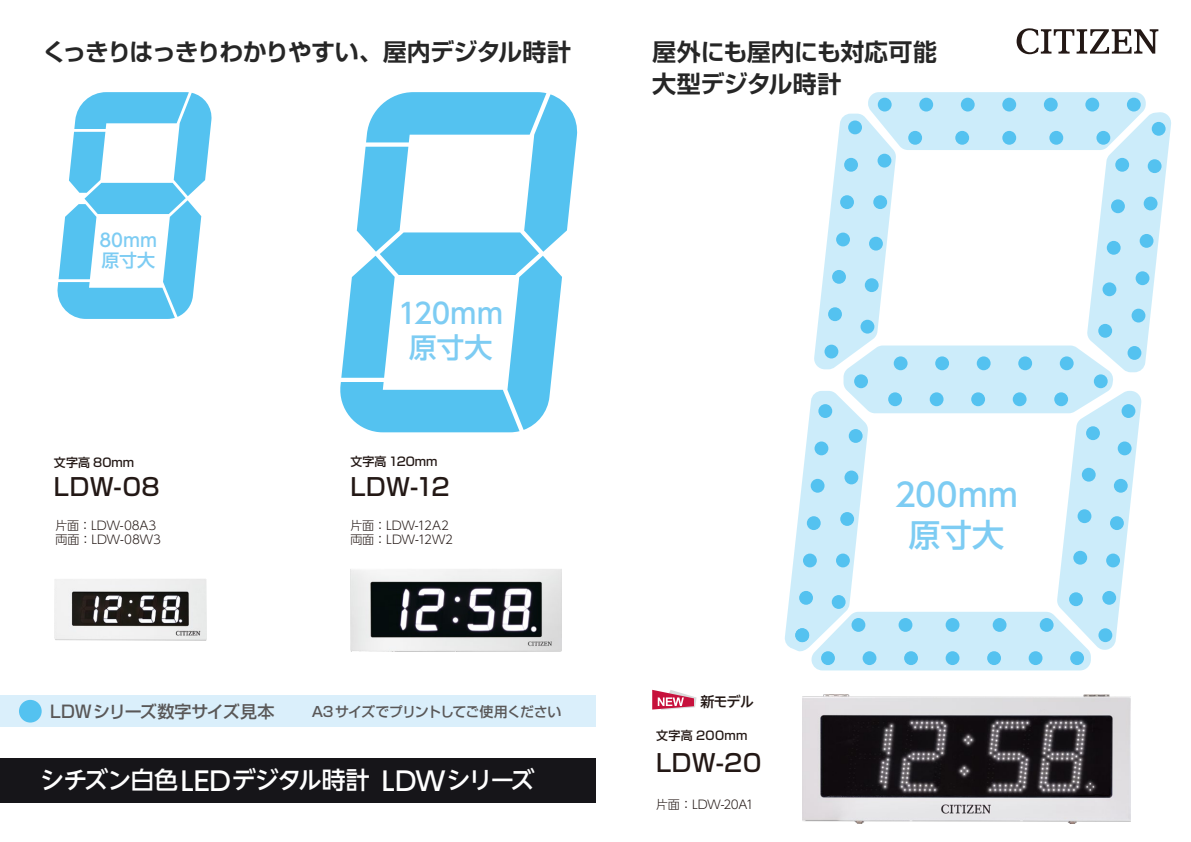
<style>
.page{position:relative;width:1191px;height:842px;background:#fff}
.page>*{position:absolute;margin:0;border:0;box-sizing:border-box;transform-origin:0 0}
.t1{font:500 32px/40px "UD Shin Go NT Pr 6 N";color:#7dccf3;text-align:center}
.t2{font:500 28px/34px "UD Shin Go NT Pr 6 N";letter-spacing:-.01em;color:#7dccf3;text-align:center}
.t3{font:700 24px "Shin Go Pro De";letter-spacing:-.06em;color:#262626}
.t4{font:500 24px "UD Shin Go NT Pr 6 N";letter-spacing:-.05em;color:#fff}
.t5{font:700 24px/32px "Shin Go Pro De";letter-spacing:-.03em;color:#262626}
.t6{font:500 24px "Shin Go Pro";letter-spacing:.02em;color:#231815}
.t7{font:500 18px/20px "UD Shin Go NT Pr 6 N";color:#7dccf3}
.t8{font:500 17px "Shin Go Pro";color:#595757}
.t9{font:500 14.2px "UD Shin Go NT Pr 6 N";color:#231815}
.t10{font:500 14px "Shin Go Pro";letter-spacing:-.06em;color:#595757}
.t11{font:300 12px/14px "UD Shin Go NT Pr 6 N";letter-spacing:-.025em;color:#231815}
.t12{font:500 12px "Shin Go Pro";letter-spacing:.01em;color:#231815}
.t13{font:500 12px "Shin Go Pro";letter-spacing:.03em;color:#231815}
.s1{font-size:26px}
</style>
<div class="page">
<img style="left:54px;top:579px;width:153px;height:62px">
<img style="left:350px;top:569px;width:211px;height:82px">
<svg style="left:785px;top:92px;width:386px;height:578px"></svg>
<div style="left:851px;top:618px;width:14px;height:14px;background:#54c2f0;border-radius:50%"></div>
<div style="left:898px;top:618px;width:14px;height:14px;background:#54c2f0;border-radius:50%"></div>
<div style="left:945px;top:618px;width:14px;height:14px;background:#54c2f0;border-radius:50%"></div>
<div style="left:992px;top:618px;width:14px;height:14px;background:#54c2f0;border-radius:50%"></div>
<div style="left:1039px;top:618px;width:14px;height:14px;background:#54c2f0;border-radius:50%"></div>
<div style="left:821px;top:651px;width:14px;height:14px;background:#54c2f0;border-radius:50%"></div>
<div style="left:862px;top:651px;width:14px;height:14px;background:#54c2f0;border-radius:50%"></div>
<div style="left:904px;top:651px;width:14px;height:14px;background:#54c2f0;border-radius:50%"></div>
<div style="left:945px;top:651px;width:14px;height:14px;background:#54c2f0;border-radius:50%"></div>
<div style="left:987px;top:651px;width:14px;height:14px;background:#54c2f0;border-radius:50%"></div>
<div style="left:1028px;top:651px;width:14px;height:14px;background:#54c2f0;border-radius:50%"></div>
<div style="left:1070px;top:651px;width:14px;height:14px;background:#54c2f0;border-radius:50%"></div>
<div style="left:1096px;top:131px;width:14px;height:14px;background:#54c2f0;border-radius:50%"></div>
<div style="left:1049px;top:131px;width:14px;height:14px;background:#54c2f0;border-radius:50%"></div>
<div style="left:1002px;top:131px;width:14px;height:14px;background:#54c2f0;border-radius:50%"></div>
<div style="left:955px;top:131px;width:14px;height:14px;background:#54c2f0;border-radius:50%"></div>
<div style="left:908px;top:131px;width:14px;height:14px;background:#54c2f0;border-radius:50%"></div>
<div style="left:1126px;top:98px;width:14px;height:14px;background:#54c2f0;border-radius:50%"></div>
<div style="left:1085px;top:98px;width:14px;height:14px;background:#54c2f0;border-radius:50%"></div>
<div style="left:1043px;top:98px;width:14px;height:14px;background:#54c2f0;border-radius:50%"></div>
<div style="left:1002px;top:98px;width:14px;height:14px;background:#54c2f0;border-radius:50%"></div>
<div style="left:960px;top:98px;width:14px;height:14px;background:#54c2f0;border-radius:50%"></div>
<div style="left:919px;top:98px;width:14px;height:14px;background:#54c2f0;border-radius:50%"></div>
<div style="left:877px;top:98px;width:14px;height:14px;background:#54c2f0;border-radius:50%"></div>
<div style="left:854px;top:374px;width:14px;height:14px;background:#54c2f0;border-radius:50%"></div>
<div style="left:1093px;top:374px;width:14px;height:14px;background:#54c2f0;border-radius:50%"></div>
<div style="left:893px;top:356px;width:14px;height:14px;background:#54c2f0;border-radius:50%"></div>
<div style="left:935px;top:356px;width:14px;height:14px;background:#54c2f0;border-radius:50%"></div>
<div style="left:976px;top:356px;width:14px;height:14px;background:#54c2f0;border-radius:50%"></div>
<div style="left:1018px;top:356px;width:14px;height:14px;background:#54c2f0;border-radius:50%"></div>
<div style="left:1059px;top:356px;width:14px;height:14px;background:#54c2f0;border-radius:50%"></div>
<div style="left:888px;top:392px;width:14px;height:14px;background:#54c2f0;border-radius:50%"></div>
<div style="left:929px;top:392px;width:14px;height:14px;background:#54c2f0;border-radius:50%"></div>
<div style="left:971px;top:392px;width:14px;height:14px;background:#54c2f0;border-radius:50%"></div>
<div style="left:1012px;top:392px;width:14px;height:14px;background:#54c2f0;border-radius:50%"></div>
<div style="left:1054px;top:392px;width:14px;height:14px;background:#54c2f0;border-radius:50%"></div>
<div style="left:1086px;top:426px;width:14px;height:14px;background:#54c2f0;border-radius:50%"></div>
<div style="left:1081px;top:468px;width:14px;height:14px;background:#54c2f0;border-radius:50%"></div>
<div style="left:1077px;top:509px;width:14px;height:14px;background:#54c2f0;border-radius:50%"></div>
<div style="left:1073px;top:551px;width:14px;height:14px;background:#54c2f0;border-radius:50%"></div>
<div style="left:1069px;top:592px;width:14px;height:14px;background:#54c2f0;border-radius:50%"></div>
<div style="left:1117px;top:441px;width:14px;height:14px;background:#54c2f0;border-radius:50%"></div>
<div style="left:1113px;top:479px;width:14px;height:14px;background:#54c2f0;border-radius:50%"></div>
<div style="left:1110px;top:516px;width:13px;height:14px;background:#54c2f0;border-radius:50%"></div>
<div style="left:1106px;top:554px;width:14px;height:13px;background:#54c2f0;border-radius:50%"></div>
<div style="left:1102px;top:591px;width:14px;height:14px;background:#54c2f0;border-radius:50%"></div>
<div style="left:1098px;top:628px;width:14px;height:14px;background:#54c2f0;border-radius:50%"></div>
<div style="left:1121px;top:404px;width:14px;height:14px;background:#54c2f0;border-radius:50%"></div>
<div style="left:1115px;top:158px;width:14px;height:14px;background:#54c2f0;border-radius:50%"></div>
<div style="left:1111px;top:199px;width:13px;height:14px;background:#54c2f0;border-radius:50%"></div>
<div style="left:1106px;top:241px;width:14px;height:14px;background:#54c2f0;border-radius:50%"></div>
<div style="left:1102px;top:282px;width:14px;height:14px;background:#54c2f0;border-radius:50%"></div>
<div style="left:1098px;top:324px;width:14px;height:14px;background:#54c2f0;border-radius:50%"></div>
<div style="left:1151px;top:122px;width:14px;height:14px;background:#54c2f0;border-radius:50%"></div>
<div style="left:1147px;top:159px;width:14px;height:14px;background:#54c2f0;border-radius:50%"></div>
<div style="left:1143px;top:197px;width:14px;height:13px;background:#54c2f0;border-radius:50%"></div>
<div style="left:1139px;top:234px;width:14px;height:14px;background:#54c2f0;border-radius:50%"></div>
<div style="left:1135px;top:271px;width:14px;height:14px;background:#54c2f0;border-radius:50%"></div>
<div style="left:1131px;top:309px;width:14px;height:13px;background:#54c2f0;border-radius:50%"></div>
<div style="left:1127px;top:346px;width:14px;height:14px;background:#54c2f0;border-radius:50%"></div>
<div style="left:860px;top:320px;width:14px;height:14px;background:#54c2f0;border-radius:50%"></div>
<div style="left:864px;top:278px;width:14px;height:14px;background:#54c2f0;border-radius:50%"></div>
<div style="left:869px;top:237px;width:14px;height:14px;background:#54c2f0;border-radius:50%"></div>
<div style="left:873px;top:195px;width:14px;height:14px;background:#54c2f0;border-radius:50%"></div>
<div style="left:877px;top:154px;width:14px;height:14px;background:#54c2f0;border-radius:50%"></div>
<div style="left:828px;top:307px;width:14px;height:14px;background:#54c2f0;border-radius:50%"></div>
<div style="left:832px;top:270px;width:14px;height:14px;background:#54c2f0;border-radius:50%"></div>
<div style="left:836px;top:233px;width:14px;height:13px;background:#54c2f0;border-radius:50%"></div>
<div style="left:840px;top:195px;width:14px;height:14px;background:#54c2f0;border-radius:50%"></div>
<div style="left:844px;top:158px;width:14px;height:14px;background:#54c2f0;border-radius:50%"></div>
<div style="left:848px;top:121px;width:14px;height:13px;background:#54c2f0;border-radius:50%"></div>
<div style="left:824px;top:345px;width:14px;height:13px;background:#54c2f0;border-radius:50%"></div>
<div style="left:831px;top:595px;width:14px;height:14px;background:#54c2f0;border-radius:50%"></div>
<div style="left:836px;top:554px;width:14px;height:13px;background:#54c2f0;border-radius:50%"></div>
<div style="left:840px;top:512px;width:14px;height:14px;background:#54c2f0;border-radius:50%"></div>
<div style="left:844px;top:471px;width:14px;height:13px;background:#54c2f0;border-radius:50%"></div>
<div style="left:848px;top:429px;width:14px;height:14px;background:#54c2f0;border-radius:50%"></div>
<div style="left:799px;top:591px;width:14px;height:14px;background:#54c2f0;border-radius:50%"></div>
<div style="left:803px;top:554px;width:14px;height:13px;background:#54c2f0;border-radius:50%"></div>
<div style="left:807px;top:516px;width:13px;height:14px;background:#54c2f0;border-radius:50%"></div>
<div style="left:810px;top:479px;width:14px;height:14px;background:#54c2f0;border-radius:50%"></div>
<div style="left:814px;top:441px;width:14px;height:14px;background:#54c2f0;border-radius:50%"></div>
<div style="left:818px;top:404px;width:14px;height:14px;background:#54c2f0;border-radius:50%"></div>
<div style="left:795px;top:628px;width:14px;height:14px;background:#54c2f0;border-radius:50%"></div>
<img style="left:802px;top:694px;width:328px;height:130px">
<svg style="left:57px;top:92px;width:155px;height:227px"></svg>
<svg style="left:340px;top:92px;width:238px;height:340px"></svg>
<svg style="left:652px;top:690px;width:44px;height:20px"></svg>
<svg style="left:1016px;top:28px;width:142px;height:26px"></svg>
<div style="left:0;top:758px;width:595px;height:45px;background:#161519"></div>
<div style="left:0;top:695px;width:595px;height:32px;background:#daeffb"></div>
<div style="left:19px;top:700px;width:23px;height:22px;background:#54c2f0;border-radius:50%"></div>
<h3 class="t3" style="left:43px;top:32px;width:530px">くっきりはっきりわかりやすい、屋内デジタル時計</h3>
<h3 class="t5" style="left:652px;top:33px;width:286px">屋外にも屋内にも対応可能大型デジタル時計</h3>
<h3 class="t7" style="left:99px;top:230px;width:59px">80mm原寸大</h3>
<h2 class="t2" style="left:398px;top:295px;width:106px">120mm原寸大</h2>
<p class="t12" style="left:350px;top:452px;width:89px">文字高 120mm</p>
<h3 class="t6" style="left:350px;top:467px;width:101px">LDW-12</h3>
<h1 class="t1" style="left:894px;top:474px;width:125px">200mm原寸大</h1>
<p class="t12" style="left:54px;top:452px;width:82px">文字高 80mm</p>
<h3 class="t6" style="left:54px;top:467px;width:107px">LDW-08</h3>
<p class="t11" style="left:55px;top:518px;width:107px">片面：LDW-08A3両面：LDW-08W3</p>
<p class="t11" style="left:350px;top:518px;width:104px">片面：LDW-12A2両面：LDW-12W2</p>
<h3 class="t8" style="left:50px;top:697px;width:226px">LDWシリーズ数字サイズ見本</h3>
<p class="t10" style="left:312px;top:700px;width:251px">A3 サイズでプリントしてご使用ください</p>
<h3 class="t4" style="left:40px;top:761px;width:495px">シチズン白色<span class="s1">LED</span>デジタル時計 <span class="s1">LDW</span>シリーズ</h3>
<p class="t9" style="left:700px;top:690px;width:55px">新モデル</p>
<p class="t13" style="left:656px;top:726px;width:93px">文字高 200mm</p>
<h3 class="t6" style="left:656px;top:743px;width:107px">LDW-20</h3>
<p class="t11" style="left:656px;top:797px;width:99px">片面：LDW-20A1</p>
</div>
